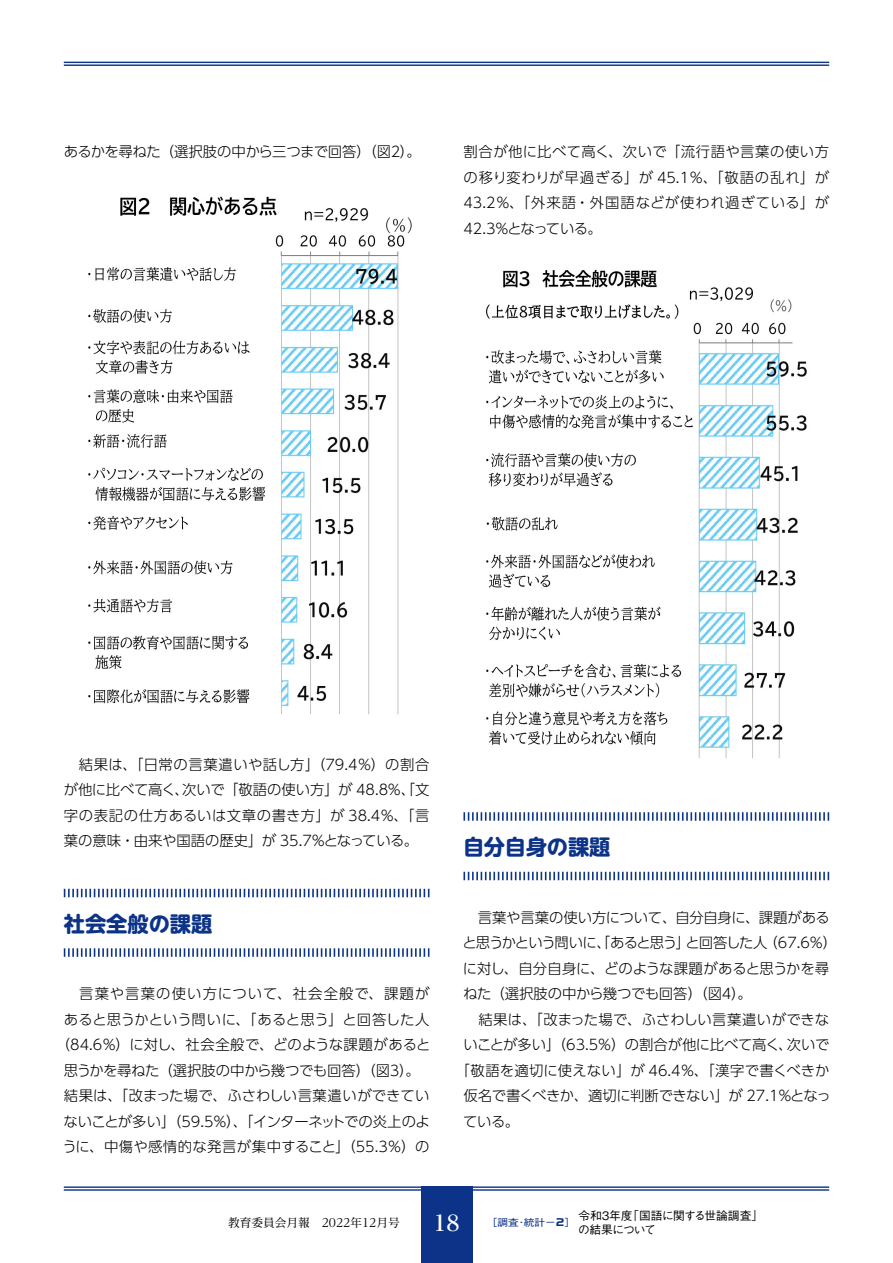
<style>
.page{position:relative;width:893px;height:1263px;background:#fff}
.page>*{position:absolute;margin:0;border:0;box-sizing:border-box;transform-origin:0 0}
.t1{font:700 21.3px "UD Shin M Go Pro";letter-spacing:-.005em;color:#0c3388}
.t2{font:300 14.4px/25.5px "UD Shin Go Pro";color:#000;text-align:justify}
.t3{font:300 14.4px "UD Shin Go Pro";letter-spacing:-.03em;color:#000}
.t4{font:300 14.4px "UD Shin Go Pro";letter-spacing:-.07em;color:#000}
.t5{font:300 14.4px "UD Shin Go Pro";letter-spacing:.02em;color:#000}
.t6{font:300 14.4px "UD Shin Go Pro";letter-spacing:-.02em;color:#000}
.t7{font:500 11.7px/14.9px "Gothic BBB Pro";letter-spacing:-.04em;color:#000}
.t8{font:11.7px "Reim Pro";color:#000}
.t9{font:9.6px "Gothic MB101 Pro";color:#0c3388;scale:1.11 1}
.s1{font-weight:700;font-size:21.3px;color:#fff}
.s2{font-family:"Ro G San Srf Std";font-weight:700}
</style>
<div class="page">
<div style="left:421px;top:1186px;width:51px;height:77px;background:#0c3388"></div>
<hr style="left:64px;top:1186px;width:765px;height:2px;background:#0c3388">
<hr style="left:64px;top:1189px;width:765px;height:2px;background:#0c3388">
<hr style="left:64px;top:62px;width:765px;height:1px;background:#0c3388">
<hr style="left:64px;top:64px;width:765px;height:2px;background:#0c3388">
<svg style="left:64px;top:889px;width:365px;height:8px"></svg>
<svg style="left:64px;top:948px;width:365px;height:9px"></svg>
<img style="left:88px;top:196px;width:324px;height:518px">
<svg style="left:463px;top:812px;width:366px;height:9px"></svg>
<svg style="left:463px;top:872px;width:366px;height:8px"></svg>
<img style="left:485px;top:269px;width:322px;height:489px">
<p class="t3" style="left:64px;top:140px;width:358px">あるかを尋ねた（選択肢の中から三つまで回答）（図２）。</p>
<p class="t2" style="left:463px;top:138px;width:367px">割合が他に比べて高く、次いで「流行語や言葉の使い方の移り変わりが早過ぎる」が 45.1％、「敬語の乱れ」が43.2％、「外来語・外国語などが使われ過ぎている」が42.3％となっている。</p>
<p class="t2" style="left:64px;top:751px;width:367px">　結果は、「日常の言葉遣いや話し方」（79.4％）の割合が他に比べて高く、次いで「敬語の使い方」が 48.8％、「文字の表記の仕方あるいは文章の書き方」が 38.4％、「言葉の意味・由来や国語の歴史」が 35.7％となっている。</p>
<h1 class="t1" style="left:64px;top:906px;width:150px">社会全般の課題</h1>
<p class="t2" style="left:56px;top:980px;width:376px;text-align:center">　言葉や言葉の使い方について、社会全般で、課題があると思うかという問いに、「あると思う」と回答した人（84.6％）に対し、社会全般で、どのような課題があると思うかを尋ねた（選択肢の中から幾つでも回答）（図３）。<br>結果は、「改まった場で、ふさわしい言葉遣いができていないことが多い」（59.5％）、「インターネットでの炎上のように、中傷や感情的な発言が集中すること」（55.3％）の</p>
<h1 class="t1" style="left:463px;top:830px;width:149px">自分自身の課題</h1>
<p class="t2" style="left:463px;top:904px;width:368px">　言葉や言葉の使い方について、自分自身に、課題がある</p>
<p class="t4" style="left:463px;top:931px;width:376px">と思うかという問いに、「あると思う」と回答した人（67.6％）</p>
<p class="t2" style="left:463px;top:955px;width:368px">に対し、自分自身に、どのような課題があると思うかを尋</p>
<p class="t6" style="left:463px;top:982px;width:290px">ねた（選択肢の中から幾つでも回答）（図４）。</p>
<p class="t5" style="left:463px;top:1007px;width:367px">　結果は、「改まった場で、ふさわしい言葉遣いができな</p>
<p class="t2" style="left:463px;top:1031px;width:367px">いことが多い」（63.5％）の割合が他に比べて高く、次いで</p>
<p class="t2" style="left:456px;top:1057px;width:375px">「敬語を適切に使えない」が 46.4％、「漢字で書くべきか</p>
<p class="t3" style="left:463px;top:1084px;width:369px">仮名で書くべきか、適切に判断できない」が 27.1％となっ</p>
<p class="t2" style="left:463px;top:1108px;width:57px">ている。</p>
<p class="t8" style="left:228px;top:1213px;width:233px">教育委員会月報　2022年12月号　 <span class="s1">18</span></p>
<p class="t7" style="left:578px;top:1206px;width:187px">令和３年度「国語に関する世論調査」の結果について</p>
<p class="t9" style="left:487px;top:1214px;width:81px">［調査・統計−<span class="s2">2</span>］</p>
</div>
